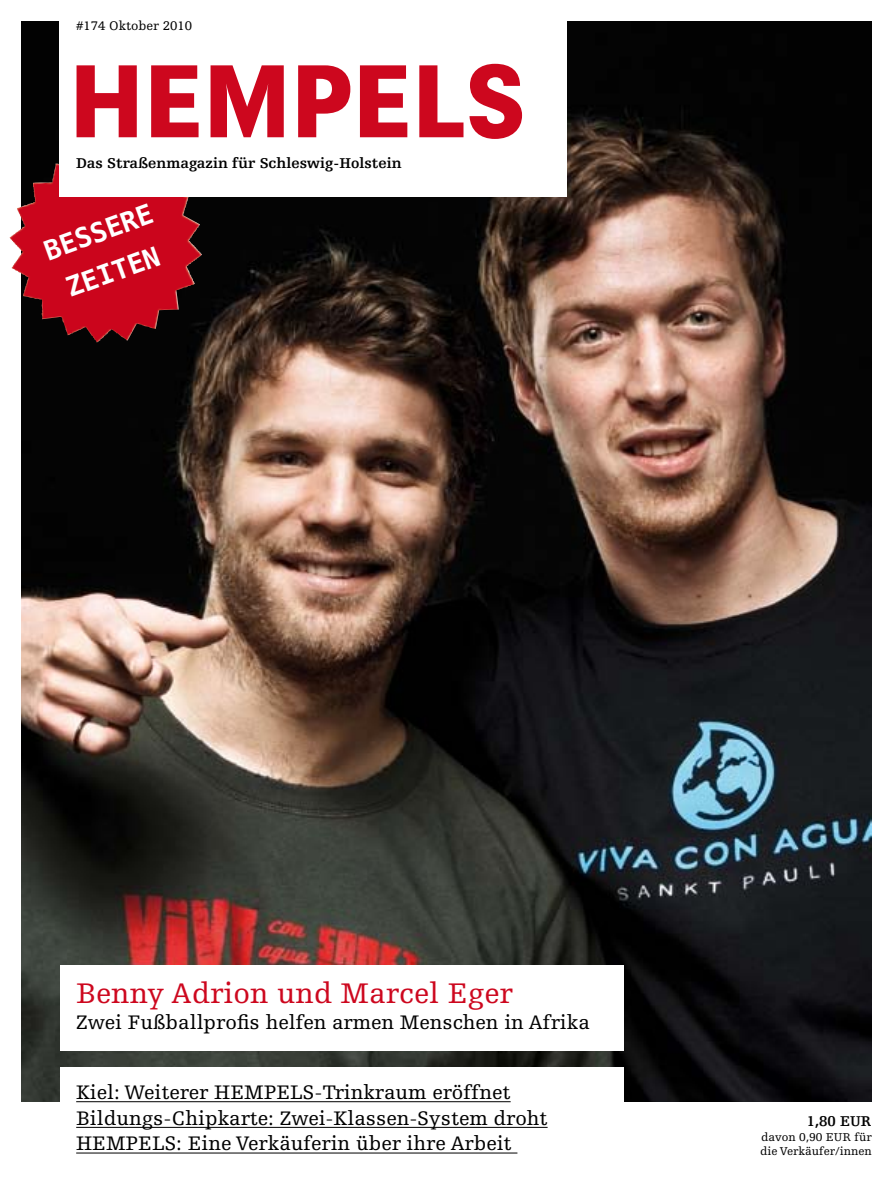
<style>
.page{position:relative;width:893px;height:1191px;background:#fff}
.page>*{position:absolute;margin:0;border:0;box-sizing:border-box;transform-origin:0 0}
.t1{font:30px "Hempels Egyptienne";color:#cd071e}
.t2{font:700 27px/42px "Bitstream Vera Sans Mono";color:#fff;text-align:center}
.t3{font:20.7px/25.7px "Hempels Egyptienne";color:#000}
.t4{font:700 15px "Hempels Egyptienne";color:#000}
.t5{font:13.2px "Hempels Egyptienne";color:#000}
.t6{font:12px/14.2px "Hempels Egyptienne";color:#000}
</style>
<div class="page">
<img style="left:21px;top:21px;width:851px;height:1080px">
<div style="left:61px;top:1067px;width:563px;height:72px;background:#fff"></div>
<div style="left:61px;top:965px;width:563px;height:85px;background:#fff"></div>
<hr style="left:76px;top:1101px;width:435px;height:1px;background:#000">
<hr style="left:76px;top:1127px;width:472px;height:1px;background:#000">
<hr style="left:76px;top:1152px;width:441px;height:1px;background:#000">
<img style="left:17px;top:152px;width:94px;height:80px">
<div style="left:60px;top:13px;width:507px;height:184px;background:#fff"></div>
<svg style="left:77px;top:64px;width:445px;height:75px"></svg>
<p class="t5" style="left:76px;top:19px;width:117px">#174 Oktober 2010</p>
<p class="t4" style="left:76px;top:154px;width:327px">Das Straßenmagazin für Schleswig-Holstein</p>
<h2 class="t2" style="left:38px;top:232px;width:115px;rotate:-20deg">BESSERE<br>ZEITEN</h2>
<h1 class="t1" style="left:76px;top:976px;width:438px">Benny Adrion und Marcel Eger</h1>
<p class="t3" style="left:76px;top:1009px;width:515px">Zwei Fußballprofis helfen armen Menschen in Afrika</p>
<p class="t3" style="left:76px;top:1079px;width:473px">Kiel: Weiterer HEMPELS-Trinkraum eröffnet<br>Bildungs-Chipkarte: Zwei-Klassen-System droht<br>HEMPELS: Eine Verkäuferin über ihre Arbeit</p>
<p class="t4" style="left:807px;top:1113px;width:67px">1,80 EUR</p>
<p class="t6" style="left:760px;top:1129px;width:113px">davon 0,90 EUR für die Verkäufer/innen</p>
</div>
